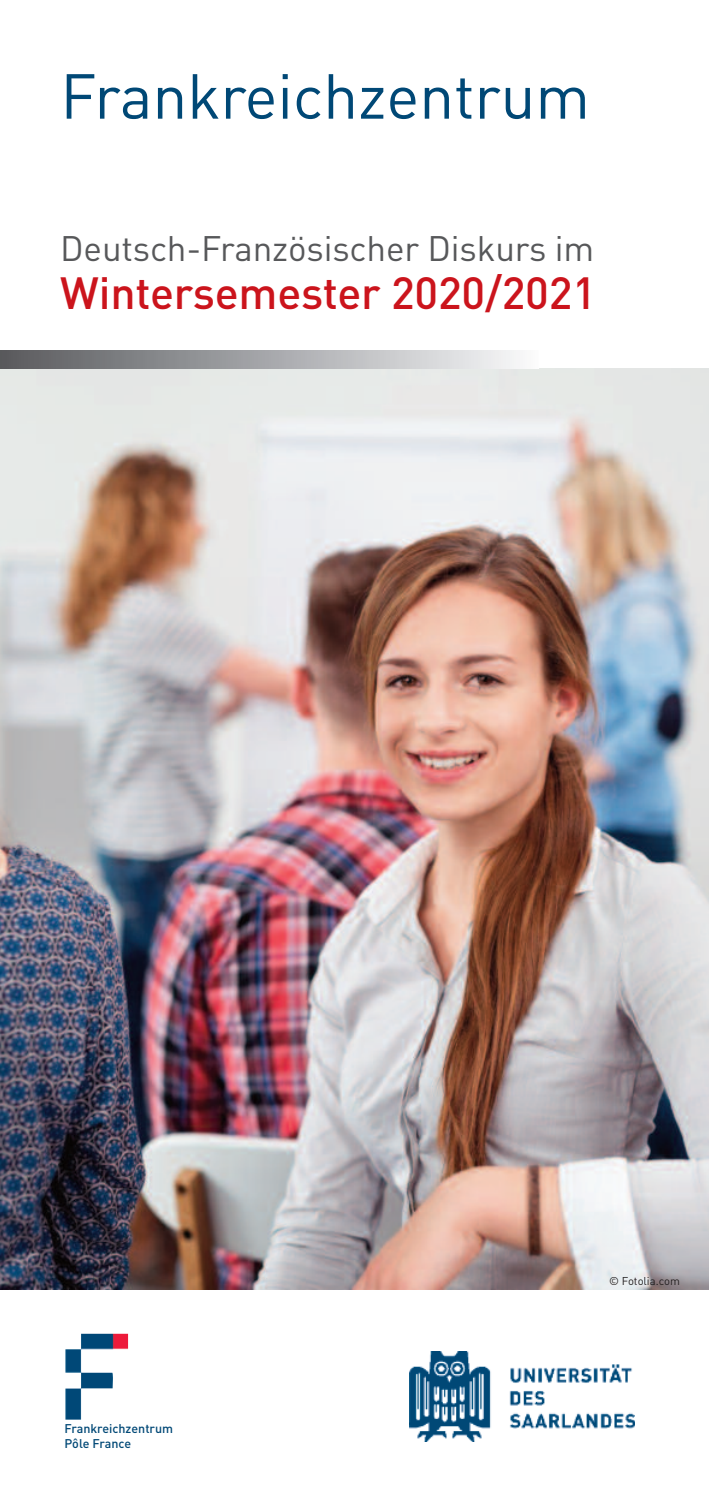
<style>
.page{position:relative;width:709px;height:1489px;background:#fff}
.page>*{position:absolute;margin:0;border:0;box-sizing:border-box;transform-origin:0 0}
.t1{font:62.5px "DIN Offc";letter-spacing:-.005em;color:#004876}
.t2{font:500 44.5px "DIN Offc";letter-spacing:-.005em;color:#cb141c}
.t3{font:35px "DIN Offc";letter-spacing:-.005em;color:#57585a}
.t4{font:500 12.5px/15px "DIN Offc";color:#004876}
.t5{font:11.25px "DIN Offc";color:#231f20}
</style>
<div class="page">
<img style="left:65px;top:1333px;width:63px;height:86px">
<img style="left:0;top:368px;width:709px;height:921px">
<img style="left:409px;top:1351px;width:225px;height:90px">
<div style="left:0;top:350px;width:539px;height:18px;background:linear-gradient(to right,#57595c,#f8f9fb)"></div>
<h1 class="t1" style="left:60px;top:57px;width:531px">Frankreichzentrum</h1>
<p class="t3" style="left:60px;top:227px;width:535px">Deutsch-Französischer Diskurs im</p>
<p class="t2" style="left:60px;top:264px;width:537px">Wintersemester 2020/2021</p>
<p class="t4" style="left:64px;top:1420px;width:110px">Frankreichzentrum<br>Pôle France</p>
<p class="t5" style="left:609px;top:1273px;width:72px">© Fotolia.com</p>
</div>
